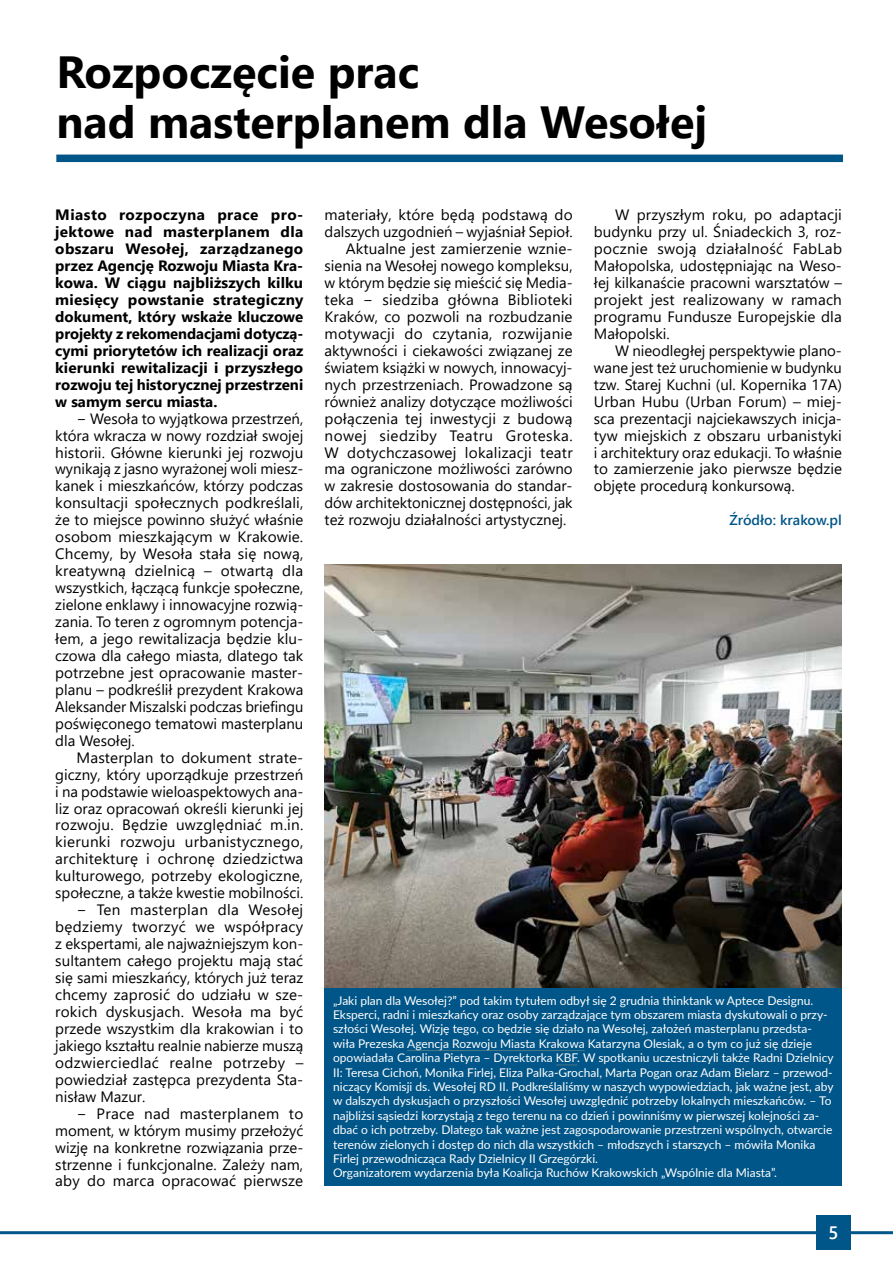
<style>
.page{position:relative;width:893px;height:1263px;background:#fff}
.page>*{position:absolute;margin:0;border:0;box-sizing:border-box;transform-origin:0 0}
.t1{font:700 45px/49.5px "Segoe UI";color:#000}
.t2{font:600 18px "Segoe UI";color:#fff}
.t3{font:15px/17px "Segoe UI";color:#000;text-align:justify}
.t4{font:700 15px/17px "Segoe UI";color:#000;text-align:justify}
.t5{font:15px "Segoe UI";letter-spacing:.02em;color:#000}
.t6{font:15px "Segoe UI";letter-spacing:.03em;color:#000}
.t7{font:600 14.25px "Segoe UI";color:#005688}
.t8{font:12px/14.4px "Lato";color:#fff}
</style>
<div class="page">
<hr style="left:0;top:1231px;width:893px;height:3px;background:#005688">
<div style="left:816px;top:1216px;width:34px;height:34px;background:#005688"></div>
<img style="left:325px;top:565px;width:517px;height:423px">
<div style="left:56px;top:155px;width:787px;height:7px;background:#005688"></div>
<div style="left:325px;top:988px;width:517px;height:184px;background:#005688"></div>
<hr style="left:407px;top:1050px;width:178px;height:1px;background:#477886">
<svg style="left:556px;top:1065px;width:21px;height:1px"></svg>
<div style="left:325px;top:1161px;width:517px;height:25px;background:#005688"></div>
<h1 class="t1" style="left:56px;top:44px;width:652px">Rozpoczęcie prac<br>nad masterplanem dla Wesołej</h1>
<p class="t4" style="left:55px;top:205px;width:250px">Miasto rozpoczyna prace pro&shy;jektowe nad masterplanem dla obszaru Wesołej, zarządzanego przez Agencję Rozwoju Miasta Kra&shy;kowa. W ciągu najbliższych kilku miesięcy powstanie strategiczny dokument, który wskaże kluczowe projekty z rekomendacjami dotyczą&shy;cymi priorytetów ich realizacji oraz kierunki rewitalizacji i przyszłego rozwoju tej historycznej przestrzeni w samym sercu miasta.</p>
<p class="t3" style="left:55px;top:408px;width:250px;text-indent:21px">− Wesoła to wyjątkowa przestrzeń, która wkracza w nowy rozdział swojej historii. Główne kierunki jej rozwoju wynikają z jasno wyrażonej woli miesz&shy;kanek i mieszkańców, którzy podczas konsultacji społecznych podkreślali, że to miejsce powinno służyć właśnie osobom mieszkającym w Krakowie.<br>Chcemy, by Wesoła stała się nową, kreatywną dzielnicą – otwartą dla wszystkich, łączącą funkcje społeczne, zielone enklawy i innowacyjne rozwią&shy;zania. To teren z ogromnym potencja&shy;łem, a jego rewitalizacja będzie klu&shy;czowa dla całego miasta, dlatego tak potrzebne jest opracowanie master&shy;planu – podkreślił prezydent Krakowa Aleksander Miszalski podczas briefingu poświęconego tematowi masterplanu dla Wesołej.</p>
<p class="t3" style="left:77px;top:747px;width:228px">Masterplan to dokument strate-</p>
<p class="t3" style="left:55px;top:764px;width:250px">giczny, który uporządkuje przestrzeń</p>
<p class="t3" style="left:55px;top:781px;width:250px">i na podstawie wieloaspektowych ana-</p>
<p class="t3" style="left:55px;top:798px;width:250px">liz oraz opracowań określi kierunki jej</p>
<p class="t3" style="left:55px;top:815px;width:250px">rozwoju. Będzie uwzględniać m.in.</p>
<p class="t5" style="left:55px;top:828px;width:250px">kierunki rozwoju urbanistycznego,</p>
<p class="t3" style="left:55px;top:849px;width:250px">architekturę i ochronę dziedzictwa</p>
<p class="t3" style="left:55px;top:866px;width:249px">kulturowego, potrzeby ekologiczne,</p>
<p class="t3" style="left:55px;top:883px;width:249px">społeczne, a także kwestie mobilności.</p>
<p class="t5" style="left:77px;top:896px;width:228px">− Ten masterplan dla Wesołej</p>
<p class="t5" style="left:55px;top:913px;width:250px">będziemy tworzyć we współpracy</p>
<p class="t3" style="left:55px;top:934px;width:250px">z ekspertami, ale najważniejszym kon-</p>
<p class="t3" style="left:55px;top:951px;width:249px">sultantem całego projektu mają stać</p>
<p class="t3" style="left:55px;top:968px;width:250px">się sami mieszkańcy, których już teraz</p>
<p class="t3" style="left:55px;top:985px;width:250px">chcemy zaprosić do udziału w sze-</p>
<p class="t3" style="left:55px;top:1002px;width:250px">rokich dyskusjach. Wesoła ma być</p>
<p class="t3" style="left:55px;top:1019px;width:250px">przede wszystkim dla krakowian i to</p>
<p class="t3" style="left:55px;top:1036px;width:250px">jakiego kształtu realnie nabierze muszą</p>
<p class="t5" style="left:55px;top:1048px;width:250px">odzwierciedlać realne potrzeby –</p>
<p class="t3" style="left:55px;top:1069px;width:250px">powiedział zastępca prezydenta Sta-</p>
<p class="t3" style="left:55px;top:1086px;width:92px">nisław Mazur.</p>
<p class="t5" style="left:77px;top:1099px;width:228px">− Prace nad masterplanem to</p>
<p class="t3" style="left:55px;top:1120px;width:250px">moment, w którym musimy przełożyć</p>
<p class="t3" style="left:55px;top:1137px;width:250px">wizję na konkretne rozwiązania prze-</p>
<p class="t3" style="left:55px;top:1154px;width:249px">strzenne i funkcjonalne. Zależy nam,</p>
<p class="t3" style="left:55px;top:1171px;width:249px">aby do marca opracować pierwsze</p>
<p class="t3" style="left:325px;top:205px;width:250px">materiały, które będą podstawą do</p>
<p class="t3" style="left:325px;top:222px;width:250px">dalszych uzgodnień – wyjaśniał Sepioł.</p>
<p class="t3" style="left:346px;top:239px;width:228px">Aktualne jest zamierzenie wznie-</p>
<p class="t3" style="left:325px;top:256px;width:250px">sienia na Wesołej nowego kompleksu,</p>
<p class="t3" style="left:325px;top:273px;width:250px">w którym będzie się mieścić się Media-</p>
<p class="t3" style="left:325px;top:290px;width:249px">teka − siedziba główna Biblioteki</p>
<p class="t3" style="left:325px;top:307px;width:250px">Kraków, co pozwoli na rozbudzanie</p>
<p class="t5" style="left:325px;top:319px;width:250px">motywacji do czytania, rozwijanie</p>
<p class="t3" style="left:325px;top:341px;width:250px">aktywności i ciekawości związanej ze</p>
<p class="t3" style="left:325px;top:358px;width:250px">światem książki w nowych, innowacyj-</p>
<p class="t3" style="left:325px;top:375px;width:250px">nych przestrzeniach. Prowadzone są</p>
<p class="t3" style="left:325px;top:391px;width:250px">również analizy dotyczące możliwości</p>
<p class="t3" style="left:325px;top:408px;width:250px">połączenia tej inwestycji z budową</p>
<p class="t6" style="left:325px;top:421px;width:250px">nowej siedziby Teatru Groteska.</p>
<p class="t3" style="left:325px;top:442px;width:250px">W dotychczasowej lokalizacji teatr</p>
<p class="t3" style="left:325px;top:459px;width:250px">ma ograniczone możliwości zarówno</p>
<p class="t3" style="left:325px;top:476px;width:250px">w zakresie dostosowania do standar-</p>
<p class="t3" style="left:325px;top:493px;width:249px">dów architektonicznej dostępności, jak</p>
<p class="t3" style="left:325px;top:510px;width:243px">też rozwoju działalności artystycznej.</p>
<p class="t3" style="left:594px;top:205px;width:250px;text-indent:21px">W przyszłym roku, po adaptacji budynku przy ul. Śniadeckich 3, roz&shy;pocznie swoją działalność FabLab Małopolska, udostępniając na Weso&shy;łej kilkanaście pracowni warsztatów – projekt jest realizowany w ramach programu Fundusze Europejskie dla Małopolski.</p>
<p class="t3" style="left:594px;top:341px;width:250px;text-indent:21px">W nieodległej perspektywie plano&shy;wane jest też uruchomienie w budynku tzw. Starej Kuchni (ul. Kopernika 17A)<br>Urban Hubu (Urban Forum) – miej&shy;sca prezentacji najciekawszych inicja&shy;tyw miejskich z obszaru urbanistyki i architektury oraz edukacji. To właśnie to zamierzenie jako pierwsze będzie objęte procedurą konkursową.</p>
<p class="t7" style="left:729px;top:507px;width:114px">Źródło: krakow.pl</p>
<p class="t8" style="left:333px;top:992px;width:502px">„Jaki plan dla Wesołej?” pod takim tytułem odbył się 2 grudnia thinktank w Aptece Designu.<br>Eksperci, radni i mieszkańcy oraz osoby zarządzające tym obszarem miasta dyskutowali o przy&shy;szłości Wesołej. Wizję tego, co będzie się działo na Wesołej, założeń masterplanu przedsta&shy;wiła Prezeska Agencja Rozwoju Miasta Krakowa Katarzyna Olesiak, a o tym co już się dzieje opowiadała Carolina Pietyra – Dyrektorka KBF. W spotkaniu uczestniczyli także Radni Dzielnicy II: Teresa Cichoń, Monika Firlej, Eliza Palka-Grochal, Marta Pogan oraz Adam Bielarz – przewod&shy;niczący Komisji ds. Wesołej RD II. Podkreślaliśmy w naszych wypowiedziach, jak ważne jest, aby w dalszych dyskusjach o przyszłości Wesołej uwzględnić potrzeby lokalnych mieszkańców. – To najbliżsi sąsiedzi korzystają z tego terenu na co dzień i powinniśmy w pierwszej kolejności za&shy;dbać o ich potrzeby. Dlatego tak ważne jest zagospodarowanie przestrzeni wspólnych, otwarcie terenów zielonych i dostęp do nich dla wszystkich – młodszych i starszych – mówiła Monika Firlej przewodnicząca Rady Dzielnicy II Grzegórzki.<br>Organizatorem wydarzenia była Koalicja Ruchów Krakowskich „Wspólnie dla Miasta”.</p>
<p class="t2" style="left:828px;top:1216px;width:11px">5</p>
</div>
